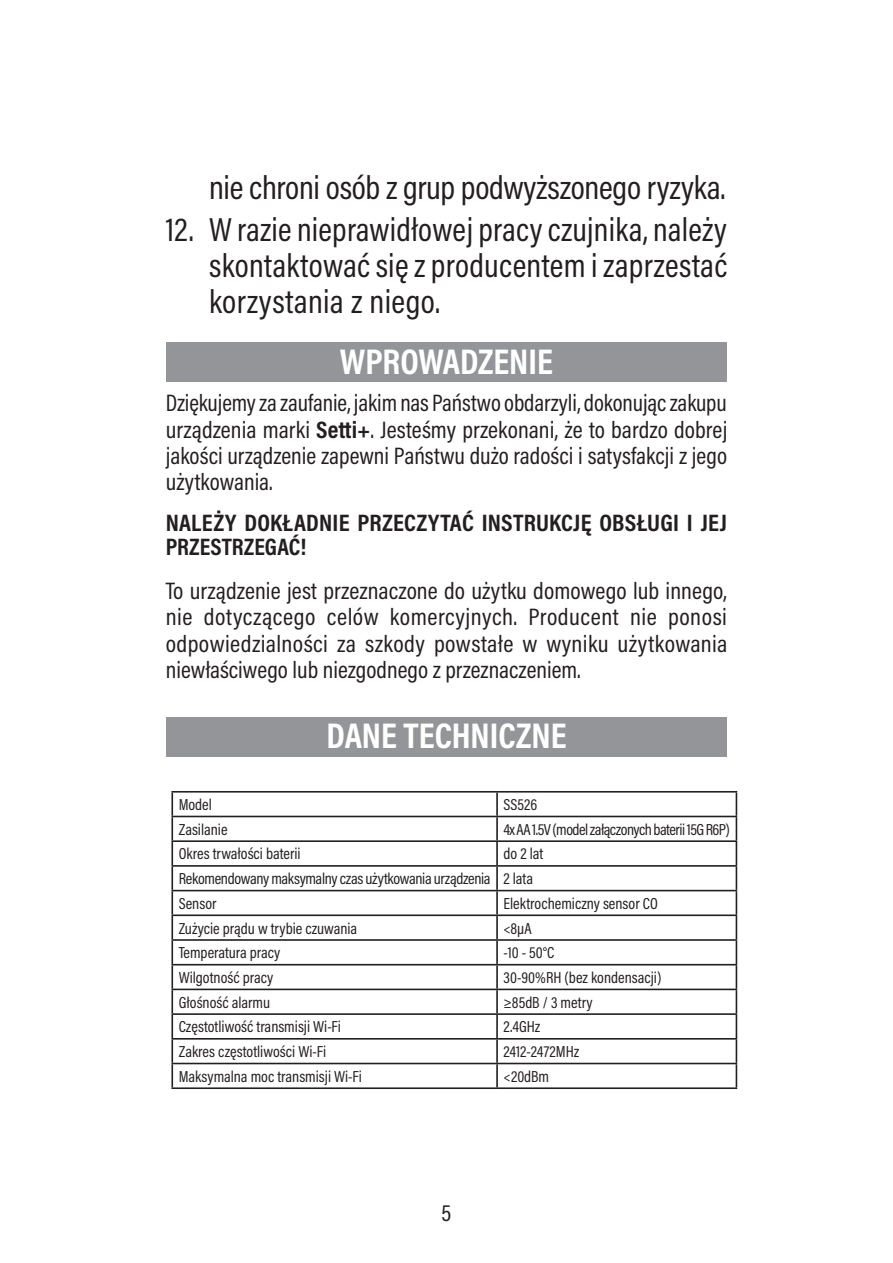
<style>
.page{position:relative;width:893px;height:1263px;background:#fff}
.page>*{position:absolute;margin:0;border:0;box-sizing:border-box;transform-origin:0 0}
.t1{font:700 36px "Acumin Pro Cond";color:#fff}
.t2{font:33.6px/36px "Acumin Pro Cond";letter-spacing:.01em;color:#231f20;text-align:justify}
.t3{font:33.6px "Acumin Pro Cond";letter-spacing:-.01em;color:#231f20}
.t4{font:24px/26.4px "Acumin Pro Cond";color:#231f20;text-align:justify}
.t5{font:700 24px "Acumin Pro Cond";letter-spacing:.015em;color:#231f20}
.t6{font:23.7px "Acumin Pro Cond";color:#231f20}
.t7{font:16.05px "Acumin Pro Cond";color:#231f20}
.t8{font:16.05px/24.8px "Acumin Pro Cond";letter-spacing:-.02em;color:#231f20}
.t9{font:16.05px "Acumin Pro Cond";letter-spacing:-.03em;color:#231f20}
.s1{font-weight:700}
</style>
<div class="page">
<div style="left:166px;top:717px;width:561px;height:39px;background:#939598"></div>
<div style="left:166px;top:342px;width:561px;height:40px;background:#939598"></div>
<hr style="left:171px;top:791px;width:326px;height:1px;background:#231f20">
<hr style="left:171px;top:792px;width:2px;height:24px;background:#231f20">
<hr style="left:497px;top:791px;width:240px;height:1px;background:#231f20">
<hr style="left:496px;top:792px;width:2px;height:24px;background:#231f20">
<hr style="left:171px;top:816px;width:326px;height:1px;background:#231f20">
<hr style="left:171px;top:817px;width:2px;height:23px;background:#231f20">
<hr style="left:497px;top:816px;width:240px;height:1px;background:#231f20">
<hr style="left:496px;top:817px;width:2px;height:23px;background:#231f20">
<hr style="left:171px;top:840px;width:326px;height:2px;background:#231f20">
<hr style="left:171px;top:842px;width:2px;height:23px;background:#231f20">
<hr style="left:497px;top:840px;width:240px;height:2px;background:#231f20">
<hr style="left:496px;top:842px;width:2px;height:23px;background:#231f20">
<hr style="left:171px;top:865px;width:326px;height:2px;background:#231f20">
<hr style="left:171px;top:867px;width:2px;height:23px;background:#231f20">
<hr style="left:497px;top:865px;width:240px;height:2px;background:#231f20">
<hr style="left:496px;top:867px;width:2px;height:23px;background:#231f20">
<hr style="left:171px;top:890px;width:326px;height:1px;background:#231f20">
<hr style="left:171px;top:891px;width:2px;height:23px;background:#231f20">
<hr style="left:497px;top:890px;width:240px;height:1px;background:#231f20">
<hr style="left:496px;top:891px;width:2px;height:23px;background:#231f20">
<hr style="left:171px;top:914px;width:326px;height:2px;background:#231f20">
<hr style="left:171px;top:916px;width:2px;height:23px;background:#231f20">
<hr style="left:497px;top:914px;width:240px;height:2px;background:#231f20">
<hr style="left:496px;top:916px;width:2px;height:23px;background:#231f20">
<hr style="left:171px;top:939px;width:326px;height:2px;background:#231f20">
<hr style="left:171px;top:941px;width:2px;height:23px;background:#231f20">
<hr style="left:497px;top:939px;width:240px;height:2px;background:#231f20">
<hr style="left:496px;top:941px;width:2px;height:23px;background:#231f20">
<hr style="left:171px;top:964px;width:326px;height:1px;background:#231f20">
<hr style="left:171px;top:965px;width:2px;height:23px;background:#231f20">
<hr style="left:497px;top:964px;width:240px;height:1px;background:#231f20">
<hr style="left:496px;top:965px;width:2px;height:23px;background:#231f20">
<hr style="left:171px;top:988px;width:326px;height:2px;background:#231f20">
<hr style="left:171px;top:990px;width:2px;height:23px;background:#231f20">
<hr style="left:497px;top:988px;width:240px;height:2px;background:#231f20">
<hr style="left:496px;top:990px;width:2px;height:23px;background:#231f20">
<hr style="left:171px;top:1013px;width:326px;height:2px;background:#231f20">
<hr style="left:171px;top:1015px;width:2px;height:23px;background:#231f20">
<hr style="left:497px;top:1013px;width:240px;height:2px;background:#231f20">
<hr style="left:496px;top:1015px;width:2px;height:23px;background:#231f20">
<hr style="left:171px;top:1038px;width:326px;height:1px;background:#231f20">
<hr style="left:171px;top:1039px;width:2px;height:24px;background:#231f20">
<hr style="left:497px;top:1038px;width:240px;height:1px;background:#231f20">
<hr style="left:496px;top:1039px;width:2px;height:24px;background:#231f20">
<hr style="left:171px;top:1063px;width:326px;height:1px;background:#231f20">
<hr style="left:171px;top:1064px;width:2px;height:23px;background:#231f20">
<hr style="left:497px;top:1063px;width:240px;height:1px;background:#231f20">
<hr style="left:496px;top:1064px;width:2px;height:23px;background:#231f20">
<svg style="left:736px;top:792px;width:1px;height:295px"></svg>
<hr style="left:171px;top:1087px;width:326px;height:2px;background:#231f20">
<hr style="left:497px;top:1087px;width:240px;height:2px;background:#231f20">
<h2 class="t3" style="left:209px;top:165px;width:518px">nie chroni osób z grup podwyższonego ryzyka.</h2>
<h2 class="t2" style="left:209px;top:211px;width:520px;text-indent:-43px">12. W razie nieprawidłowej pracy czujnika, należy skontaktować się z producentem i zaprzestać korzystania z niego.</h2>
<h1 class="t1" style="left:340px;top:337px;width:45px">WPROWA</h1>
<h1 class="t1" style="left:460px;top:337px;width:34px">DZENIE</h1>
<p class="t4" style="left:166px;top:389px;width:563px">Dziękujemy za zaufanie, jakim nas Państwo obdarzyli, dokonując zakupu urządzenia marki <span class="s1">SETTI+</span>. Jesteśmy przekonani, że to bardzo dobrej jakości urządzenie zapewni Państwu dużo radości i satysfakcji z jego użytkowania.</p>
<p class="t5" style="left:166px;top:507px;width:204px">NALEŻY DOKŁADNIE PRZECZ</p>
<p class="t5" style="left:428px;top:507px;width:66px">YTAĆ INSTRUKC</p>
<p class="t5" style="left:573px;top:507px;width:85px">JĘ OBSŁUGI</p>
<p class="t5" style="left:687px;top:507px;width:42px">I JEJ</p>
<p class="t5" style="left:166px;top:531px;width:13px">PRZESTRZEGA</p>
<p class="t5" style="left:289px;top:531px;width:19px">Ć!</p>
<p class="t4" style="left:166px;top:577px;width:563px">To urządzenie jest przeznaczone do użytku domowego lub innego, nie dotyczącego celów komercyjnych. Producent nie ponosi odpowiedzialności za szkody powstałe w wyniku użytkowania niewłaściwego lub niezgodnego z przeznaczeniem.</p>
<h1 class="t1" style="left:326px;top:711px;width:242px">DANE TECHNICZNE</h1>
<p class="t7" style="left:179px;top:794px;width:35px">Model</p>
<p class="t7" style="left:503px;top:794px;width:35px">SS526</p>
<p class="t7" style="left:179px;top:819px;width:50px">Zasilanie</p>
<p class="t9" style="left:503px;top:819px;width:228px">4x AA 1.5V (model załączonych baterii 15G R6P)</p>
<p class="t7" style="left:179px;top:843px;width:124px">Okres trwałości baterii</p>
<p class="t8" style="left:179px;top:841px;width:366px;text-indent:325px">do 2 lat<br>Rekomendowany maksymalny czas użytkowania urządzenia 2 lata<br>Sensor</p>
<p class="t7" style="left:503px;top:893px;width:156px">Elektrochemiczny sensor CO</p>
<p class="t7" style="left:179px;top:918px;width:180px">Zużycie prądu w trybie czuwania</p>
<p class="t7" style="left:503px;top:918px;width:29px">&lt;8µA</p>
<p class="t7" style="left:179px;top:942px;width:103px">Temperatura pracy</p>
<p class="t7" style="left:503px;top:942px;width:52px">-10 - 50°C</p>
<p class="t7" style="left:179px;top:967px;width:96px">Wilgotność pracy</p>
<p class="t7" style="left:503px;top:967px;width:159px">30-90%RH (bez kondensacji)</p>
<p class="t7" style="left:179px;top:992px;width:93px">Głośność alarmu</p>
<p class="t7" style="left:503px;top:992px;width:91px">≥85dB / 3 metry</p>
<p class="t7" style="left:179px;top:1016px;width:164px">Częstotliwość transmisji Wi-Fi</p>
<p class="t7" style="left:503px;top:1016px;width:38px">2.4GHz</p>
<p class="t7" style="left:179px;top:1041px;width:149px">Zakres częstotliwości Wi-Fi</p>
<p class="t7" style="left:503px;top:1041px;width:77px">2412-2472MHz</p>
<p class="t7" style="left:179px;top:1066px;width:185px">Maksymalna moc transmisji Wi-Fi</p>
<p class="t7" style="left:503px;top:1066px;width:47px">&lt;20dBm</p>
<p class="t6" style="left:442px;top:1197px;width:11px">5</p>
</div>
